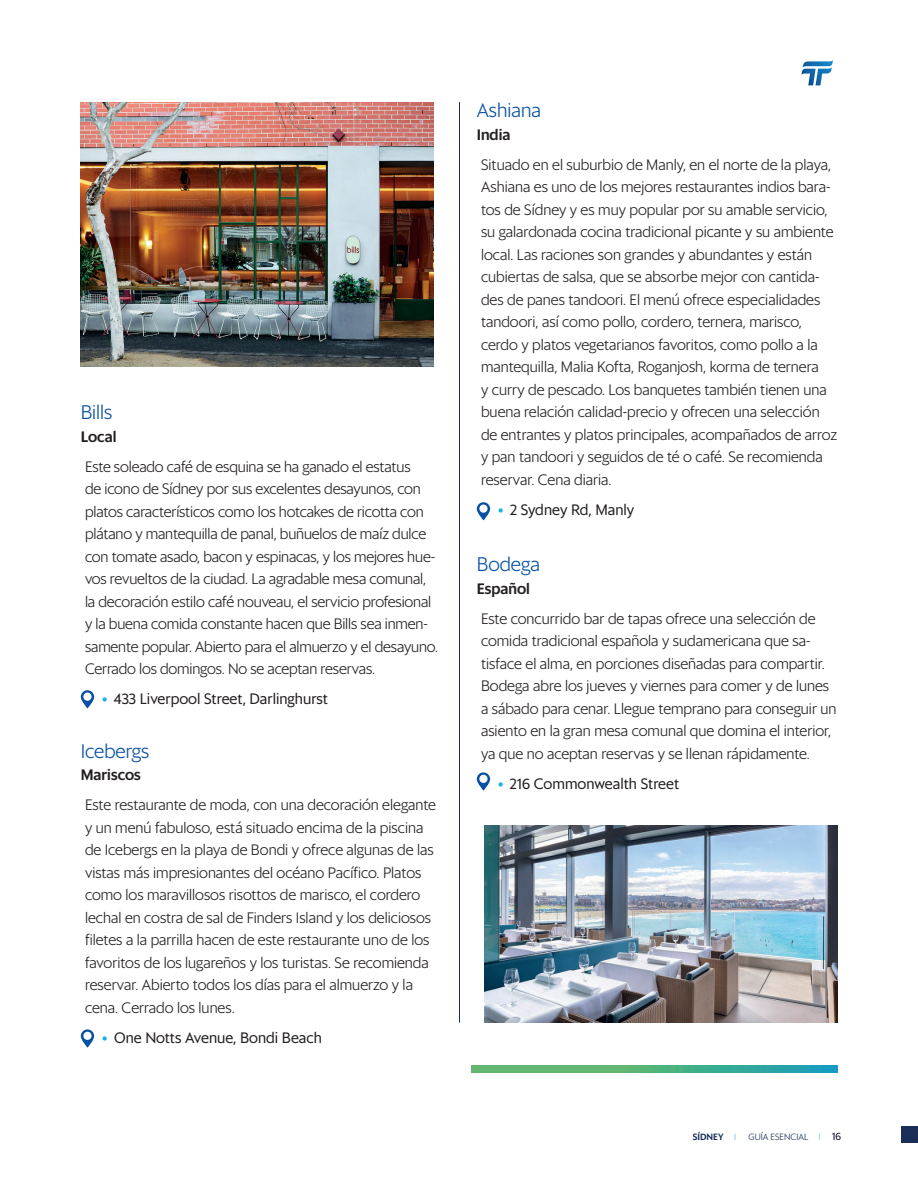
<style>
.page{position:relative;width:918px;height:1188px;background:#fff}
.page>*{position:absolute;margin:0;border:0;box-sizing:border-box;transform-origin:0 0}
.t1{font:300 19.5px "Sanomat Sans";color:#0850a3}
.t2{font:300 15px/22.5px "Sanomat Sans";color:#231f20}
.t3{font:15px "Sanomat Sans";color:#231f20}
.t4{font:500 15px "Sanomat Sans";color:#231f20}
.t5{font:300 9px "Sanomat Sans";color:#162e55}
.t6{font:500 9px "Sanomat Sans";color:#162e55}
.s1{font-weight:500;color:#1dafe5}
.s2{font-weight:200;color:#1599cd}
.s3{font-weight:400;font-size:10.5px;color:#10132e}
</style>
<div class="page">
<div style="left:901px;top:1126px;width:17px;height:17px;background:#1a2e57"></div>
<svg style="left:801px;top:60px;width:32px;height:25px"></svg>
<svg style="left:471px;top:1066px;width:367px;height:6px;background:#49af86"></svg>
<hr style="left:459px;top:102px;width:1px;height:921px;background:#1a2e57">
<svg style="left:477px;top:502px;width:13px;height:18px"></svg>
<svg style="left:81px;top:1029px;width:13px;height:19px"></svg>
<svg style="left:477px;top:772px;width:13px;height:19px"></svg>
<img style="left:81px;top:102px;width:353px;height:264px">
<img style="left:484px;top:826px;width:353px;height:197px">
<svg style="left:81px;top:690px;width:13px;height:18px"></svg>
<h1 class="t1" style="left:81px;top:398px;width:33px">Bills</h1>
<p class="t4" style="left:81px;top:425px;width:37px">Local</p>
<p class="t2" style="left:85px;top:454px;width:355px">Este soleado café de esquina se ha ganado el estatus<br>de icono de Sídney por sus excelentes desayunos, con platos característicos como los hotcakes de ricotta con plátano y mantequilla de panal, buñuelos de maíz dulce con tomate asado, bacon y espinacas, y los mejores hue&shy;vos revueltos de la ciudad. La agradable mesa comunal, la decoración estilo café nouveau, el servicio profesional y la buena comida constante hacen que Bills sea inmen&shy;samente popular. Abierto para el almuerzo y el desayuno.<br>Cerrado los domingos. No se aceptan reservas.</p>
<p class="t3" style="left:102px;top:688px;width:227px"><span class="s1">•</span> 433 Liverpool Street, Darlinghurst</p>
<h1 class="t1" style="left:81px;top:736px;width:70px">Icebergs</h1>
<p class="t4" style="left:81px;top:763px;width:62px">Mariscos</p>
<p class="t2" style="left:85px;top:792px;width:352px">Este restaurante de moda, con una decoración elegante y un menú fabuloso, está situado encima de la piscina de Icebergs en la playa de Bondi y ofrece algunas de las vistas más impresionantes del océano Pacífico. Platos como los maravillosos risottos de marisco, el cordero lechal en costra de sal de Finders Island y los deliciosos filetes a la parrilla hacen de este restaurante uno de los favoritos de los lugareños y los turistas. Se recomienda reservar. Abierto todos los días para el almuerzo y la cena. Cerrado los lunes.</p>
<p class="t3" style="left:102px;top:1026px;width:221px"><span class="s1">•</span> One Notts Avenue, Bondi Beach</p>
<h1 class="t1" style="left:477px;top:96px;width:66px">Ashiana</h1>
<p class="t4" style="left:477px;top:123px;width:35px">India</p>
<p class="t2" style="left:481px;top:152px;width:358px">Situado en el suburbio de Manly, en el norte de la playa, Ashiana es uno de los mejores restaurantes indios bara&shy;tos de Sídney y es muy popular por su amable servicio, su galardonada cocina tradicional picante y su ambiente local. Las raciones son grandes y abundantes y están cubiertas de salsa, que se absorbe mejor con cantida&shy;des de panes tandoori. El menú ofrece especialidades tandoori, así como pollo, cordero, ternera, marisco, cerdo y platos vegetarianos favoritos, como pollo a la mantequilla, Malia Kofta, Roganjosh, korma de ternera<br>y curry de pescado. Los banquetes también tienen una buena relación calidad-precio y ofrecen una selección de entrantes y platos principales, acompañados de arroz y pan tandoori y seguidos de té o café. Se recomienda reservar. Cena diaria.</p>
<p class="t3" style="left:498px;top:498px;width:138px"><span class="s1">•</span> 2 Sydney Rd, Manly</p>
<h1 class="t1" style="left:477px;top:550px;width:65px">Bodega</h1>
<p class="t4" style="left:477px;top:577px;width:55px">Español</p>
<p class="t2" style="left:481px;top:606px;width:357px">Este concurrido bar de tapas ofrece una selección de comida tradicional española y sudamericana que sa&shy;tisface el alma, en porciones diseñadas para compartir.<br>Bodega abre los jueves y viernes para comer y de lunes a sábado para cenar. Llegue temprano para conseguir un asiento en la gran mesa comunal que domina el interior, ya que no aceptan reservas y se llenan rápidamente.</p>
<p class="t3" style="left:498px;top:772px;width:183px"><span class="s1">•</span> 216 Commonwealth Street</p>
<p class="t6" style="left:693px;top:1130px;width:45px">SÍDNEY <span class="s2">I</span></p>
<p class="t5" style="left:749px;top:1130px;width:94px">GUÍA ESENCIAL <span class="s2">I</span> <span class="s3">16</span></p>
</div>
